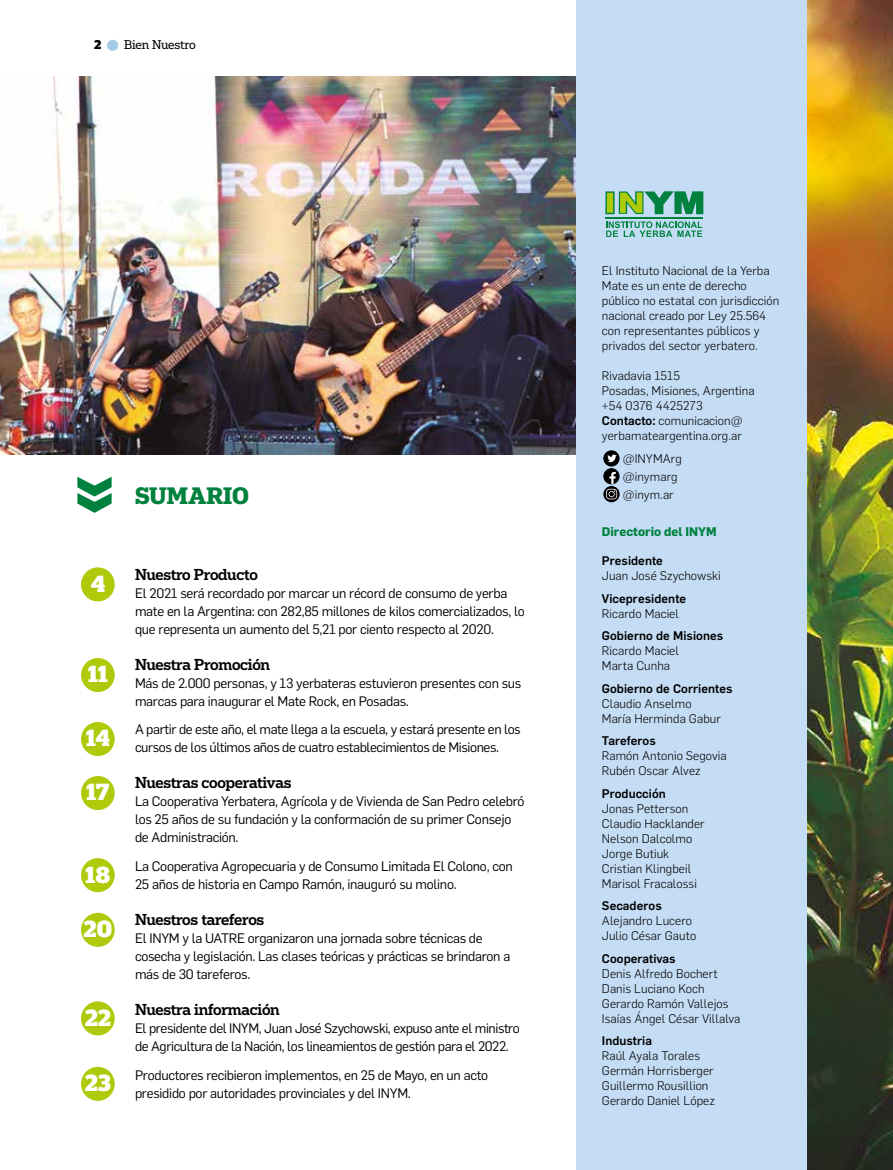
<style>
.page{position:relative;width:893px;height:1170px;background:#fff}
.page>*{position:absolute;margin:0;border:0;box-sizing:border-box;transform-origin:0 0}
.t1{font:700 22.5px "Popular";color:#00823e}
.t2{font:900 22.05px "Popular";color:#fff}
.t3{font:500 15px "Popular";letter-spacing:-.02em;color:#000}
.t4{font:13.5px/18px "Flama";letter-spacing:-.02em;color:#000}
.t5{font:300 12.3px/15px "Flama";letter-spacing:.005em;color:#000}
.t6{font:500 12.3px "Flama";letter-spacing:.005em;color:#000}
.t7{font:700 12.3px "Flama";letter-spacing:.005em;color:#00823e}
.t8{font:12px "Popular";letter-spacing:-.02em;color:#000}
.s1{font-weight:900}
.s2{color:#a4cbe6}
.s3{font-weight:500}
</style>
<div class="page">
<img style="left:0;top:76px;width:577px;height:378px">
<div style="left:577px;top:0;width:260px;height:1169px;background:#c4dcf4"></div>
<img style="left:808px;top:0;width:85px;height:1169px">
<svg style="left:77px;top:476px;width:35px;height:36px"></svg>
<div style="left:81px;top:567px;width:34px;height:34px;background:#afca0b;border-radius:50%"></div>
<div style="left:81px;top:658px;width:34px;height:34px;background:#afca0b;border-radius:50%"></div>
<div style="left:81px;top:722px;width:34px;height:34px;background:#afca0b;border-radius:50%"></div>
<div style="left:81px;top:776px;width:34px;height:34px;background:#afca0b;border-radius:50%"></div>
<div style="left:81px;top:858px;width:34px;height:34px;background:#afca0b;border-radius:50%"></div>
<div style="left:81px;top:912px;width:34px;height:34px;background:#afca0b;border-radius:50%"></div>
<div style="left:81px;top:1001px;width:34px;height:34px;background:#afca0b;border-radius:50%"></div>
<div style="left:81px;top:1066px;width:34px;height:34px;background:#afca0b;border-radius:50%"></div>
<hr style="left:606px;top:217px;width:97px;height:1px;background:#00823e">
<svg style="left:605px;top:191px;width:10px;height:23px"></svg>
<svg style="left:606px;top:221px;width:96px;height:16px"></svg>
<div style="left:607px;top:193px;width:6px;height:20px;background:#afca0b"></div>
<svg style="left:619px;top:191px;width:84px;height:23px"></svg>
<svg style="left:603px;top:450px;width:16px;height:52px"></svg>
<p class="t8" style="left:94px;top:37px;width:103px"><span class="s1">2</span> <span class="s2">●</span> Bien Nuestro</p>
<h1 class="t1" style="left:135px;top:480px;width:116px">SUMARIO</h1>
<h2 class="t2" style="left:91px;top:569px;width:16px">4</h2>
<h2 class="t2" style="left:88px;top:659px;width:22px">11</h2>
<h2 class="t2" style="left:86px;top:723px;width:26px">14</h2>
<h2 class="t2" style="left:86px;top:777px;width:25px">17</h2>
<h2 class="t2" style="left:85px;top:859px;width:27px">18</h2>
<h2 class="t2" style="left:84px;top:914px;width:30px">20</h2>
<h2 class="t2" style="left:85px;top:1003px;width:28px">22</h2>
<h2 class="t2" style="left:85px;top:1068px;width:28px">23</h2>
<p class="t3" style="left:135px;top:564px;width:124px">Nuestro Producto</p>
<p class="t4" style="left:135px;top:583px;width:391px">El 2021 será recordado por marcar un récord de consumo de yerba mate en la Argentina: con 282,85 millones de kilos comercializados, lo que representa un aumento del 5,21 por ciento respecto al 2020.</p>
<p class="t3" style="left:135px;top:654px;width:137px">Nuestra Promoción</p>
<p class="t4" style="left:135px;top:673px;width:388px">Más de 2.000 personas, y 13 yerbateras estuvieron presentes con sus marcas para inaugurar el Mate Rock, en Posadas.</p>
<p class="t4" style="left:135px;top:719px;width:387px">A partir de este año, el mate llega a la escuela, y estará presente en los cursos de los últimos años de cuatro establecimientos de Misiones.</p>
<p class="t3" style="left:135px;top:772px;width:158px">Nuestras cooperativas</p>
<p class="t4" style="left:135px;top:791px;width:391px">La Cooperativa Yerbatera, Agrícola y de Vivienda de San Pedro celebró los 25 años de su fundación y la conformación de su primer Consejo de Administración.</p>
<p class="t4" style="left:135px;top:856px;width:379px">La Cooperativa Agropecuaria y de Consumo Limitada El Colono, con<br>25 años de historia en Campo Ramón, inauguró su molino.</p>
<p class="t3" style="left:135px;top:909px;width:131px">Nuestros tareferos</p>
<p class="t4" style="left:135px;top:928px;width:377px">El INYM y la UATRE organizaron una jornada sobre técnicas de cosecha y legislación. Las clases teóricas y prácticas se brindaron a más de 30 tareferos.</p>
<p class="t3" style="left:135px;top:999px;width:146px">Nuestra información</p>
<p class="t4" style="left:135px;top:1018px;width:386px">El presidente del INYM, Juan José Szychowski, expuso ante el ministro de Agricultura de la Nación, los lineamientos de gestión para el 2022.</p>
<p class="t4" style="left:135px;top:1064px;width:355px">Productores recibieron implementos, en 25 de Mayo, en un acto presidido por autoridades provinciales y del INYM.</p>
<p class="t5" style="left:602px;top:262px;width:179px">El Instituto Nacional de la Yerba<br>Mate es un ente de derecho público no estatal con jurisdicción nacional creado por Ley 25.564 con representantes públicos y privados del sector yerbatero.</p>
<p class="t5" style="left:602px;top:367px;width:154px">Rivadavia 1515<br>Posadas, Misiones, Argentina +54 0376 4425273<br><span class="s3">Contacto:</span> comunicacion@ yerbamateargentina.org.ar</p>
<p class="t5" style="left:623px;top:449px;width:60px;line-height:18px">@INYMArg @inymarg @inym.ar</p>
<p class="t7" style="left:602px;top:523px;width:116px">Directorio del INYM</p>
<p class="t6" style="left:602px;top:551px;width:63px">Presidente</p>
<p class="t5" style="left:602px;top:567px;width:120px">Juan José Szychowski</p>
<p class="t6" style="left:602px;top:589px;width:86px">Vicepresidente</p>
<p class="t5" style="left:602px;top:605px;width:79px">Ricardo Maciel</p>
<p class="t6" style="left:602px;top:626px;width:123px">Gobierno de Misiones</p>
<p class="t5" style="left:602px;top:642px;width:79px">Ricardo Maciel<br>Marta Cunha</p>
<p class="t6" style="left:602px;top:679px;width:132px">Gobierno de Corrientes</p>
<p class="t5" style="left:602px;top:695px;width:120px">Claudio Anselmo<br>María Herminda Gabur</p>
<p class="t6" style="left:602px;top:731px;width:55px">Tareferos</p>
<p class="t5" style="left:602px;top:747px;width:126px">Ramón Antonio Segovia<br>Rubén Oscar Alvez</p>
<p class="t6" style="left:602px;top:784px;width:65px">Producción</p>
<p class="t5" style="left:602px;top:800px;width:104px">Jonas Petterson<br>Claudio Hacklander<br>Nelson Dalcolmo<br>Jorge Butiuk<br>Cristian Klingbeil<br>Marisol Fracalossi</p>
<p class="t6" style="left:602px;top:896px;width:61px">Secaderos</p>
<p class="t5" style="left:602px;top:912px;width:96px">Alejandro Lucero<br>Julio César Gauto</p>
<p class="t6" style="left:602px;top:949px;width:75px">Cooperativas</p>
<p class="t5" style="left:602px;top:965px;width:140px">Denis Alfredo Bochert<br>Danis Luciano Koch<br>Gerardo Ramón Vallejos<br>Isaías Ángel César Villalva</p>
<p class="t6" style="left:602px;top:1031px;width:52px">Industria</p>
<p class="t5" style="left:602px;top:1047px;width:114px">Raúl Ayala Torales<br>Germán Horrisberger<br>Guillermo Rousillion<br>Gerardo Daniel López</p>
</div>
